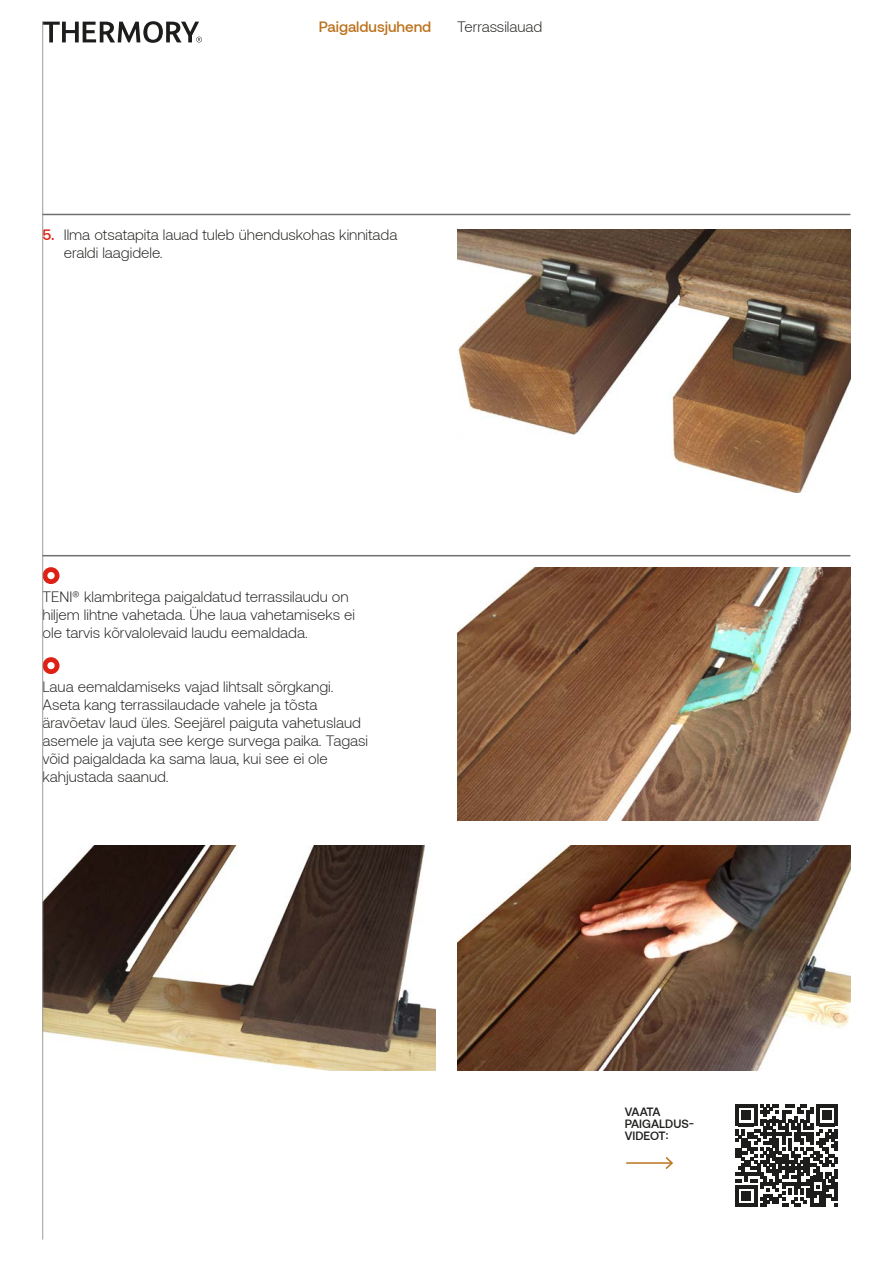
<style>
.page{position:relative;width:893px;height:1263px;background:#fff}
.page>*{position:absolute;margin:0;border:0;box-sizing:border-box;transform-origin:0 0}
.t1{font:300 15px/18px "Aeonik";color:#1d1d1b}
.t2{font:500 15px "Aeonik";color:#bc731e}
.t3{font:500 12px/12px "Aeonik";color:#1d1d1b}
.s1{font-weight:500;color:#de2115}
</style>
<div class="page">
<img style="left:43px;top:846px;width:393px;height:224px">
<img style="left:457px;top:567px;width:393px;height:254px">
<img style="left:457px;top:229px;width:393px;height:263px">
<svg style="left:43px;top:567px;width:17px;height:17px"></svg>
<svg style="left:43px;top:657px;width:17px;height:17px"></svg>
<svg style="left:43px;top:21px;width:159px;height:22px"></svg>
<svg style="left:735px;top:1104px;width:103px;height:103px"></svg>
<hr style="left:42px;top:21px;width:1px;height:1218px;background:#9d9d9c">
<img style="left:457px;top:846px;width:393px;height:224px">
<hr style="left:43px;top:214px;width:807px;height:1px;background:#706f6f">
<hr style="left:43px;top:555px;width:807px;height:1px;background:#706f6f">
<hr style="left:626px;top:1162px;width:46px;height:2px;background:#bc731e">
<svg style="left:664px;top:1157px;width:9px;height:12px"></svg>
<p class="t2" style="left:319px;top:21px;width:114px">Paigaldusjuhend</p>
<p class="t1" style="left:457px;top:19px;width:87px">Terrassilauad</p>
<p class="t1" style="left:64px;top:227px;width:335px;text-indent:-21px"><span class="s1">5.</span> Ilma otsatapita lauad tuleb ühenduskohas kinnitada eraldi laagidele.</p>
<p class="t1" style="left:43px;top:589px;width:314px">TENI® klambritega paigaldatud terrassilaudu on hiljem lihtne vahetada. Ühe laua vahetamiseks ei ole tarvis kõrvalolevaid laudu eemaldada.</p>
<p class="t1" style="left:43px;top:678px;width:327px">Laua eemaldamiseks vajad lihtsalt sõrgkangi.<br>Aseta kang terrassilaudade vahele ja tõsta äravõetav laud üles. Seejärel paiguta vahetuslaud asemele ja vajuta see kerge survega paika. Tagasi võid paigaldada ka sama laua, kui see ei ole kahjustada saanud.</p>
<p class="t3" style="left:625px;top:1107px;width:71px">VAATA<br>PAIGALDUS-<br>VIDEOT:</p>
</div>
